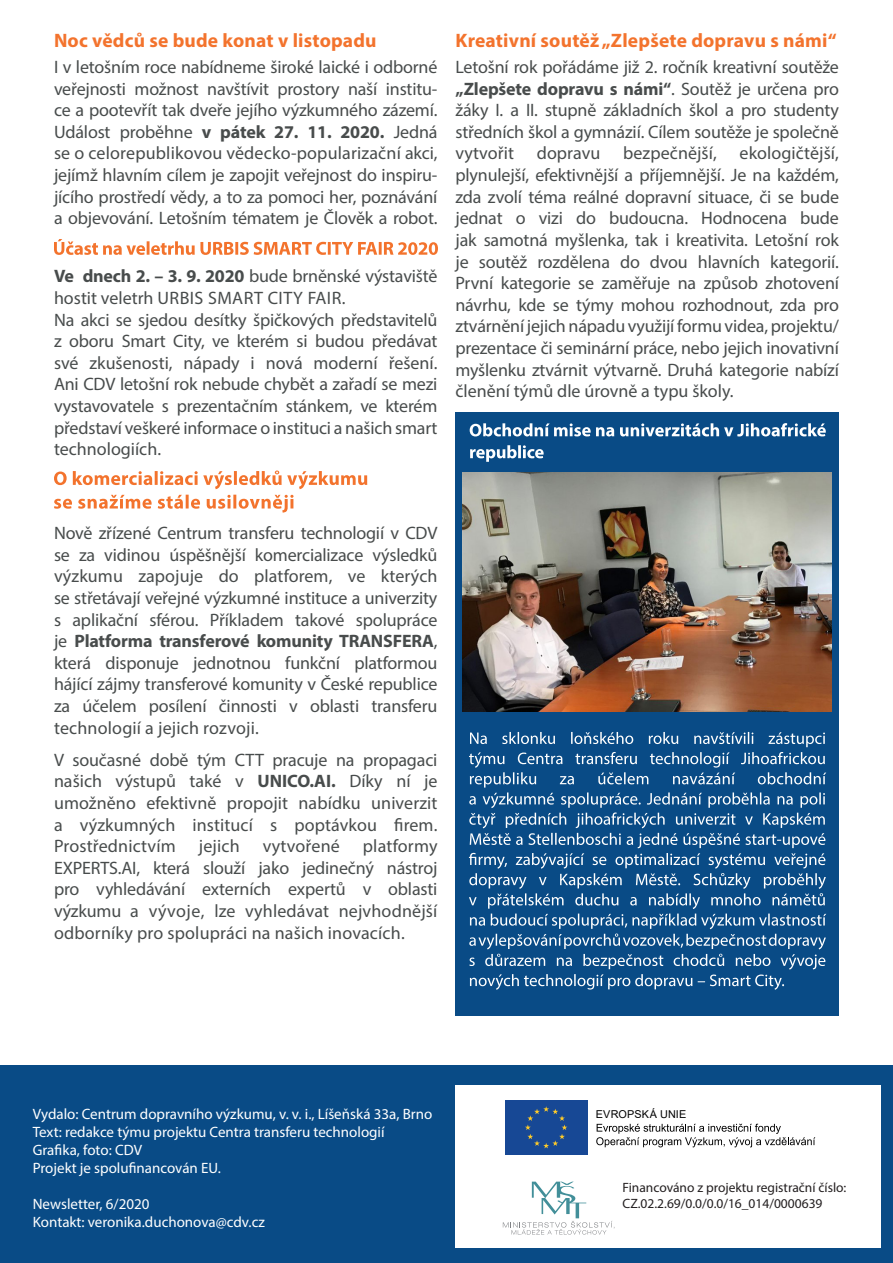
<style>
.page{position:relative;width:893px;height:1263px;background:#fff}
.page>*{position:absolute;margin:0;border:0;box-sizing:border-box;transform-origin:0 0}
.t1{font:700 19.5px "Myriad Pro";letter-spacing:.01em;color:#f3732d}
.t2{font:18px/21.6px "Myriad Pro";letter-spacing:-.01em;color:#484c4c;text-align:justify}
.t3{font:18px "Myriad Pro";letter-spacing:.01em;color:#484c4c}
.t4{font:15px "Myriad Pro";color:#fff}
.t5{font:13.5px "Myriad Pro";color:#231f20}
.t6{font:10.8px "Arial";letter-spacing:.02em;color:#000001}
.s1{font-weight:700}
</style>
<div class="page">
<div style="left:455px;top:412px;width:384px;height:604px;background:#094b86"></div>
<div style="left:0;top:1066px;width:893px;height:197px;background:#094b86"></div>
<div style="left:455px;top:1085px;width:425px;height:163px;background:#fff"></div>
<svg style="left:503px;top:1181px;width:112px;height:53px"></svg>
<div style="left:503px;top:1098px;width:86px;height:59px;background:linear-gradient(to bottom,#174895,#174895)"></div>
<div style="left:505px;top:1100px;width:82px;height:55px;background:#174895"></div>
<svg style="left:525px;top:1106px;width:42px;height:42px"></svg>
<svg style="left:596px;top:1124px;width:219px;height:23px"></svg>
<img style="left:463px;top:472px;width:368px;height:239px">
<svg style="left:54px;top:495px;width:240px;height:18px"></svg>
<svg style="left:54px;top:239px;width:384px;height:16px"></svg>
<svg style="left:54px;top:470px;width:313px;height:19px"></svg>
<svg style="left:470px;top:445px;width:74px;height:17px"></svg>
<svg style="left:470px;top:423px;width:356px;height:13px"></svg>
<svg style="left:469px;top:732px;width:357px;height:258px"></svg>
<p class="t1" style="left:54px;top:28px;width:324px">Noc vědců se bude konat v listopadu</p>
<p class="t2" style="left:54px;top:56px;width:385px">I v letošním roce nabídneme široké laické i odborné veřejnosti možnost navštívit prostory naší institu&shy;ce a pootevřít tak dveře jejího výzkumného zázemí.<br>Událost proběhne <span class="s1">v pátek 27. 11. 2020.</span> Jedná se o celorepublikovou vědecko-popularizační akci, jejímž hlavním cílem je zapojit veřejnost do inspiru&shy;jícího prostředí vědy, a to za pomoci her, poznávání a objevování. Letošním tématem je Člověk a robot.</p>
<p class="t2" style="left:54px;top:265px;width:385px;text-align:left"><span class="s1">Ve dnech 2. – 3. 9. 2020</span> bude brněnské výstaviště hostit veletrh URBIS SMART CITY FAIR.<br>Na akci se sjedou desítky špičkových představitelů z oboru Smart City, ve kterém si budou předávat své zkušenosti, nápady i nová moderní řešení.<br>Ani CDV letošní rok nebude chybět a zařadí se mezi vystavovatele s prezentačním stánkem, ve kterém představí veškeré informace o instituci a našich smart technologiích.</p>
<p class="t1" style="left:455px;top:28px;width:383px">Kreativní soutěž „Zlepšete dopravu s námi“</p>
<p class="t2" style="left:455px;top:56px;width:385px">Letošní rok pořádáme již 2. ročník kreativní soutěže <span class="s1">„Zlepšete dopravu s námi“</span>. Soutěž je určena pro žáky I. a II. stupně základních škol a pro studenty středních škol a gymnázií. Cílem soutěže je společně vytvořit</p>
<p class="t2" style="left:455px;top:142px;width:385px;text-indent:284px">ekologičtější, plynulejší, efektivnější a příjemnější. Je na každém, zda zvolí téma reálné dopravní situace, či se bude jednat o vizi do budoucna. Hodnocena bude jak samotná myšlenka, tak i kreativita. Letošní rok je soutěž rozdělena do dvou hlavních kategorií.<br>První kategorie se zaměřuje na způsob zhotovení návrhu, kde se týmy mohou rozhodnout, zda pro ztvárnění jejich nápadu využijí formu videa, projektu/ prezentace či seminární práce, nebo jejich inovativní myšlenku ztvárnit výtvarně. Druhá kategorie nabízí členění týmů dle úrovně a typu školy.</p>
<p class="t2" style="left:537px;top:142px;width:65px">dopravu</p>
<p class="t2" style="left:623px;top:142px;width:95px">bezpečnější,</p>
<p class="t2" style="left:54px;top:522px;width:385px">Nově zřízené Centrum transferu technologií v CDV se za vidinou úspěšnější komercializace výsledků výzkumu zapojuje do platforem, ve kterých se střetávají veřejné výzkumné instituce a univerzity s aplikační sférou. Příkladem takové spolupráce je <span class="s1">Platforma transferové komunity TRANSFERA</span>, která disponuje jednotnou funkční platformou hájící zájmy transferové komunity v České republice za účelem posílení činnosti v oblasti transferu technologií a jejich rozvoji.</p>
<p class="t2" style="left:54px;top:749px;width:385px">V současné době tým CTT pracuje na propagaci našich výstupů také v <span class="s1">UNICO.AI.</span> Díky ní je umožněno efektivně propojit nabídku univerzit a výzkumných institucí s poptávkou firem.<br>Prostřednictvím</p>
<p class="t2" style="left:54px;top:835px;width:385px;text-indent:309px">platformy EXPERTS.AI, která slouží jako jedinečný nástroj pro vyhledávání externích expertů v oblasti výzkumu a vývoje, lze vyhledávat nejvhodnější odborníky pro spolupráci na našich inovacích.</p>
<p class="t2" style="left:199px;top:835px;width:42px">jejich</p>
<p class="t3" style="left:263px;top:835px;width:79px">vytvořené</p>
<p class="t4" style="left:33px;top:1104px;width:401px">Vydalo: Centrum dopravního výzkumu, v. v. i., Líšeňská 33a, Brno</p>
<p class="t4" style="left:33px;top:1122px;width:353px">Text: redakce týmu projektu Centra transferu technologií</p>
<p class="t4" style="left:33px;top:1140px;width:111px">Grafika, foto: CDV</p>
<p class="t4" style="left:33px;top:1158px;width:190px">Projekt je spolufinancován EU.</p>
<p class="t4" style="left:33px;top:1194px;width:118px">Newsletter, 6/2020</p>
<p class="t4" style="left:33px;top:1212px;width:234px">Kontakt: veronika.duchonova@cdv.cz</p>
<p class="t6" style="left:596px;top:1106px;width:92px">EVROPSKÁ UNIE</p>
<p class="t5" style="left:622px;top:1179px;width:225px">Financováno z projektu registrační číslo:</p>
<p class="t5" style="left:622px;top:1195px;width:201px">CZ.02.2.69/0.0/0.0/16_014/0000639</p>
</div>
